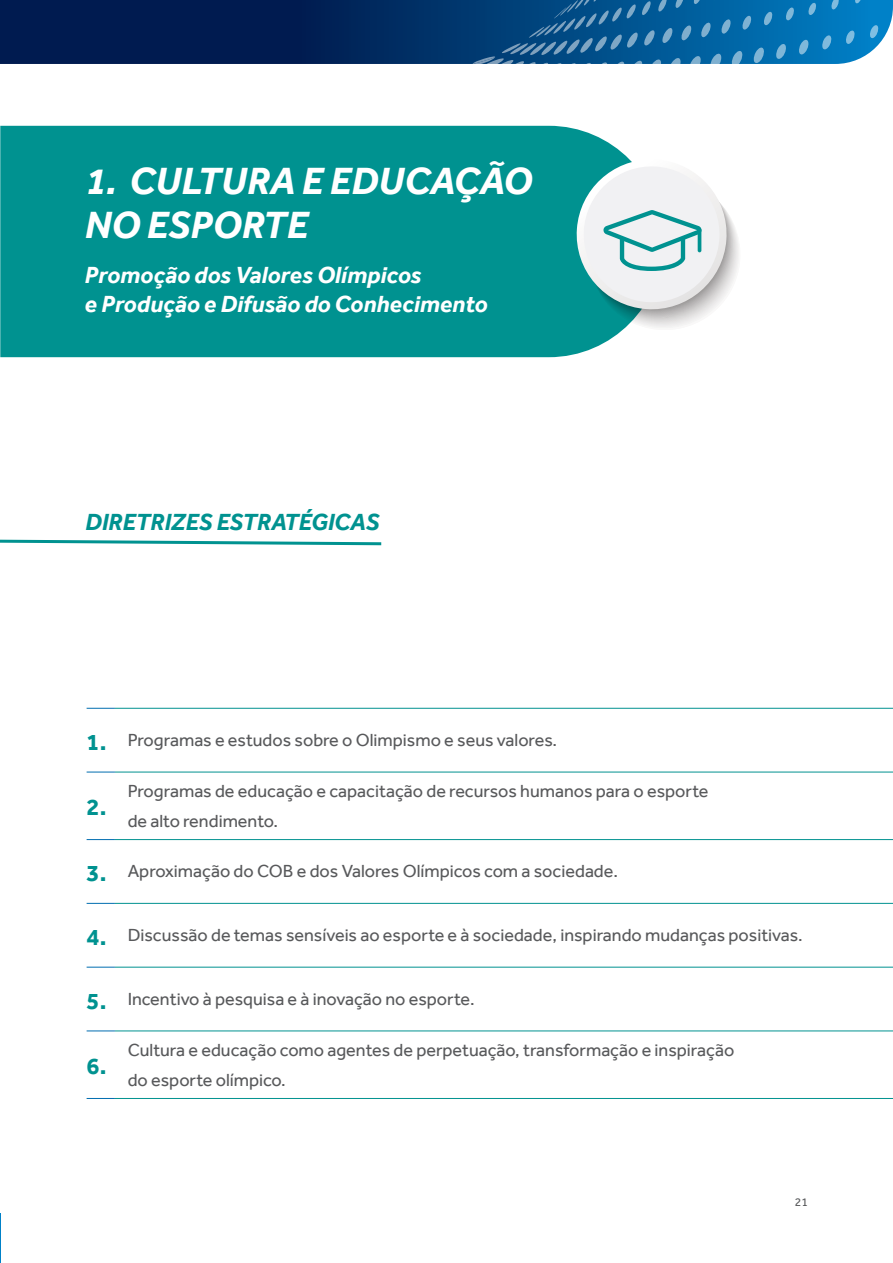
<style>
.page{position:relative;width:893px;height:1263px;background:#fff}
.page>*{position:absolute;margin:0;border:0;box-sizing:border-box;transform-origin:0 0}
.t1{font:italic 700 39px/43.5px "Effra";color:#fff}
.t2{font:italic 700 24px/28.5px "Effra";color:#fff}
.t3{font:italic 700 24px "Effra";color:#009290}
.t4{font:700 24px "Effra";color:#009290}
.t5{font:18px/30px "Effra";color:#58595b}
.t6{font:12px "Effra";color:#58595b}
.s1{font-weight:700;font-size:24px;color:#009290}
</style>
<div class="page">
<div style="left:0;top:126px;width:629px;height:231px;background:#009290"></div>
<hr style="left:0;top:1214px;width:1px;height:49px;background:#0081c8">
<svg style="left:87px;top:708px;width:28px;height:1px"></svg>
<svg style="left:87px;top:772px;width:28px;height:1px"></svg>
<svg style="left:87px;top:839px;width:28px;height:1px"></svg>
<svg style="left:87px;top:903px;width:28px;height:1px"></svg>
<svg style="left:87px;top:967px;width:28px;height:1px"></svg>
<svg style="left:87px;top:1030px;width:28px;height:1px"></svg>
<svg style="left:87px;top:1098px;width:28px;height:1px"></svg>
<hr style="left:115px;top:708px;width:778px;height:1px;background:#009290">
<hr style="left:115px;top:772px;width:778px;height:1px;background:#009290">
<hr style="left:115px;top:839px;width:778px;height:1px;background:#009290">
<hr style="left:115px;top:903px;width:778px;height:1px;background:#009290">
<hr style="left:115px;top:967px;width:778px;height:1px;background:#009290">
<hr style="left:115px;top:1030px;width:778px;height:1px;background:#009290">
<hr style="left:115px;top:1098px;width:778px;height:1px;background:#009290">
<svg style="left:0;top:539px;width:382px;height:7px"></svg>
<svg style="left:574px;top:159px;width:165px;height:174px"></svg>
<hr style="left:698px;top:228px;width:3px;height:24px;background:#009290;border-radius:2px">
<svg style="left:0;top:0;width:893px;height:64px"></svg>
<svg style="left:885px;top:56px;width:8px;height:8px"></svg>
<svg style="left:5px;top:0;width:874px;height:64px;background:#084279"></svg>
<h1 class="t1" style="left:84px;top:159px;width:449px">1. CULTURA E EDUCAÇÃO<br>NO ESPORTE</h1>
<h2 class="t2" style="left:84px;top:261px;width:405px">Promoção dos Valores Olímpicos<br>e Produção e Difusão do Conhecimento</h2>
<h2 class="t3" style="left:85px;top:508px;width:296px">DIRETRIZES ESTRATÉGICAS</h2>
<p class="t5" style="left:87px;top:725px;width:472px"><span class="s1">1.</span> Programas e estudos sobre o Olimpismo e seus valores.</p>
<p class="t5" style="left:128px;top:776px;width:582px">Programas de educação e capacitação de recursos humanos para o esporte de alto rendimento.</p>
<p class="t5" style="left:87px;top:856px;width:533px"><span class="s1">3.</span> Aproximação do COB e dos Valores Olímpicos com a sociedade.</p>
<h2 class="t4" style="left:87px;top:793px;width:21px">2.</h2>
<p class="t5" style="left:87px;top:920px;width:717px"><span class="s1">4.</span> Discussão de temas sensíveis ao esporte e à sociedade, inspirando mudanças positivas.</p>
<p class="t5" style="left:87px;top:984px;width:390px"><span class="s1">5.</span> Incentivo à pesquisa e à inovação no esporte.</p>
<h2 class="t4" style="left:87px;top:1052px;width:21px">6.</h2>
<p class="t5" style="left:128px;top:1034px;width:608px">Cultura e educação como agentes de perpetuação, transformação e inspiração do esporte olímpico.</p>
<p class="t6" style="left:795px;top:1195px;width:15px">21</p>
</div>
